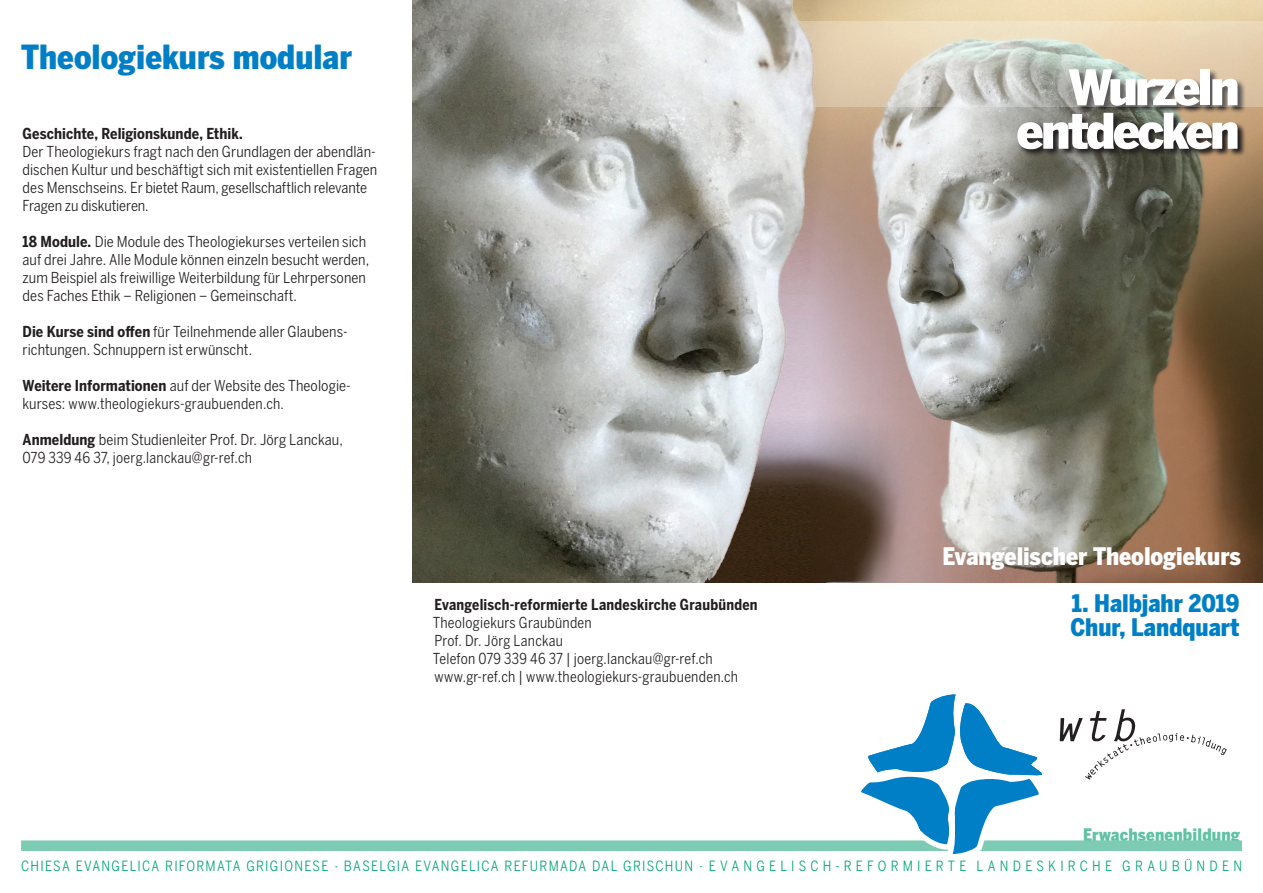
<style>
.page{position:relative;width:1263px;height:893px;background:#fff}
.page>*{position:absolute;margin:0;border:0;box-sizing:border-box;transform-origin:0 0}
.t1{font:900 48.6px "Benton Sans Cond";letter-spacing:-.05em;color:#fff;scale:1.11 1}
.t2{font:900 33px "Benton Sans Cond";color:#007fc6}
.t3{font:900 24px "Benton Sans Cond";color:#007fc6}
.t4{font:900 24px "Benton Sans Cond";color:#fff}
.t5{font:900 17.1px "Benton Sans Cond";letter-spacing:.01em;color:#5fc2a4}
.t6{font:15px/18px "Benton Sans Cond";letter-spacing:.005em;color:#231f20}
.t7{font:700 15px "Benton Sans Cond";letter-spacing:.015em;color:#231f20}
.t8{font:13.95px "Benton Sans Cond";letter-spacing:.09em;color:#00a776}
.s1{font-weight:700}
</style>
<div class="page">
<img style="left:412px;top:0;width:851px;height:583px">
<svg style="left:1017px;top:106px;width:229px;height:52px;background:#5d574d"></svg>
<img style="left:1059px;top:709px;width:168px;height:71px">
<svg style="left:412px;top:21px;width:851px;height:85px;background:#c9c2b1"></svg>
<img style="left:413px;top:0;width:480px;height:583px">
<div style="left:22px;top:841px;width:1219px;height:9px;background:#7dcbb3"></div>
<div style="left:21px;top:840px;width:1221px;height:10px;border:1px solid #7dcbb3"></div>
<svg style="left:851px;top:694px;width:199px;height:160px"></svg>
<p class="t2" style="left:21px;top:38px;width:332px">Theologiekurs modular</p>
<p class="t6" style="left:23px;top:124px;width:356px"><span class="s1">Geschichte, Religionskunde, Ethik.<br></span>Der Theologiekurs fragt nach den Grundlagen der abendlän&shy;dischen Kultur und beschäftigt sich mit existentiellen Fragen des Menschseins. Er bietet Raum, gesellschaftlich relevante Fragen zu diskutieren.</p>
<p class="t6" style="left:23px;top:232px;width:348px"><span class="s1">18 Module.</span> Die Module des Theologiekurses verteilen sich auf drei Jahre. Alle Module können einzeln besucht werden, zum Beispiel als freiwillige Weiterbildung für Lehrpersonen des Faches Ethik – Religionen – Gemeinschaft.</p>
<p class="t6" style="left:23px;top:322px;width:327px"><span class="s1">Die Kurse sind offen</span> für Teilnehmende aller Glaubens&shy;richtungen. Schnuppern ist erwünscht.</p>
<p class="t6" style="left:23px;top:376px;width:330px"><span class="s1">Weitere Informationen</span> auf der Website des Theologie&shy;kurses: www.theologiekurs-graubuenden.ch.</p>
<p class="t6" style="left:23px;top:430px;width:322px"><span class="s1">Anmeldung</span> beim Studienleiter Prof. Dr. Jörg Lanckau,<br>079 339 46 37, joerg.lanckau@gr-ref.ch</p>
<p class="t7" style="left:435px;top:596px;width:324px">Evangelisch-reformierte Landeskirche Graubünden</p>
<p class="t6" style="left:433px;top:614px;width:161px">Theologiekurs Graubünden</p>
<p class="t6" style="left:434px;top:632px;width:130px">Prof. Dr. Jörg Lanckau</p>
<p class="t6" style="left:433px;top:650px;width:282px">Telefon 079 339 46 37 | joerg.lanckau@gr-ref.ch</p>
<p class="t6" style="left:434px;top:668px;width:305px">www.gr-ref.ch | www.theologiekurs-graubuenden.ch</p>
<p class="t1" style="left:1068px;top:59px;width:156px">Wurzeln</p>
<p class="t1" style="left:1016px;top:103px;width:203px">entdecken</p>
<p class="t4" style="left:942px;top:542px;width:300px">Evangelischer Theologiekurs</p>
<p class="t3" style="left:1072px;top:590px;width:169px">1. Halbjahr 2019</p>
<p class="t3" style="left:1070px;top:614px;width:171px">Chur, Landquart</p>
<p class="t5" style="left:1083px;top:825px;width:159px">Erwachsenenbildung</p>
<p class="t8" style="left:21px;top:858px;width:1222px">CHIESA EVANGELICA RIFORMATA GRIGIONESE · BASELGIA EVANGELICA REFURMADA DAL GRISCHUN · E V A N G E L I S C H - R E F O R M I E R T E L A N D E S K I R C H E G R A U B Ü N D E N</p>
</div>
